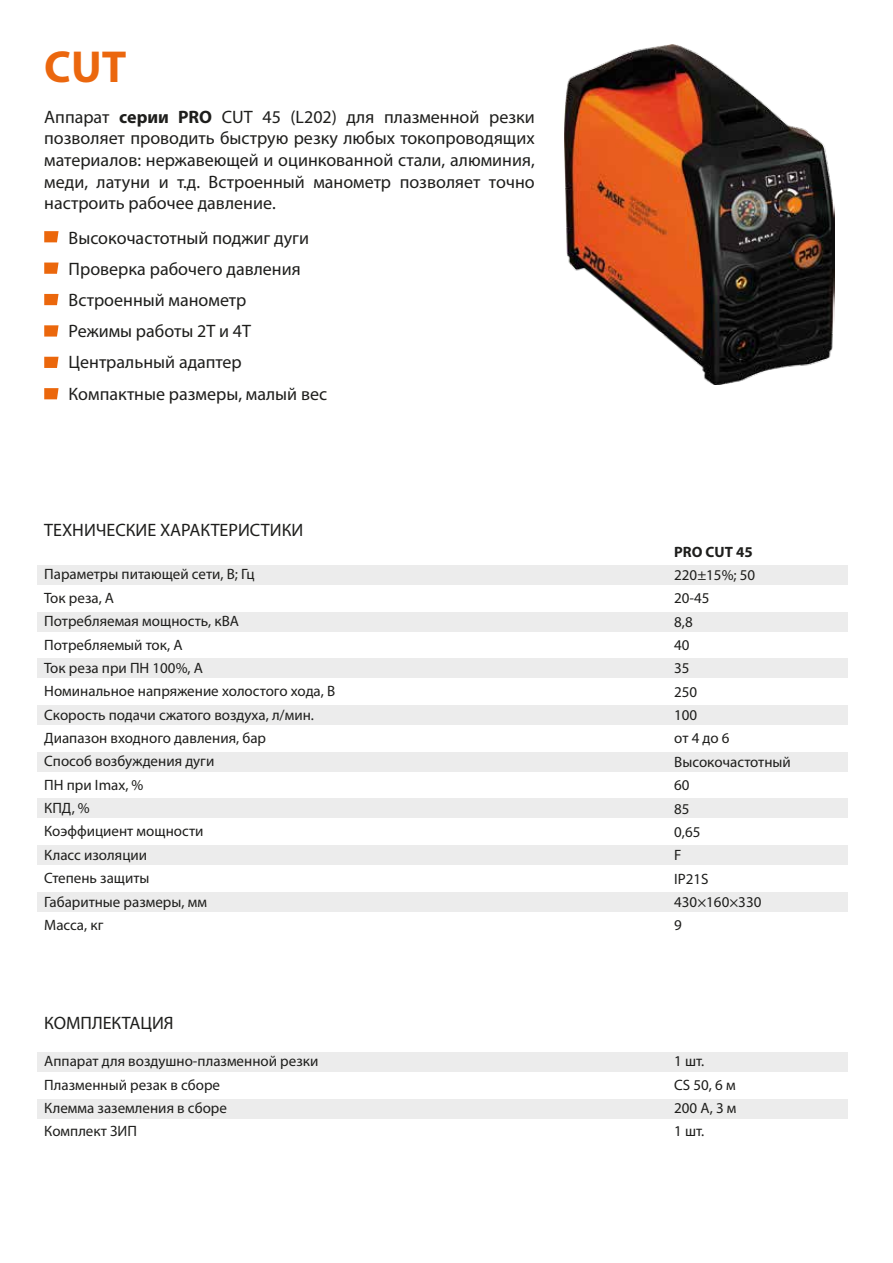
<style>
.page{position:relative;width:893px;height:1263px;background:#fff}
.page>*{position:absolute;margin:0;border:0;box-sizing:border-box;transform-origin:0 0}
.t1{font:700 45px "Myriad Pro";color:#eb670e}
.t2{font:18px/21.6px "Myriad Pro";color:#1e1e1c;text-align:justify}
.t3{font:18px "Myriad Pro";color:#1d1d1b}
.t4{font:15px/23.4px "Myriad Pro";color:#1e1e1c}
.t5{font:700 15px "Myriad Pro";color:#1e1e1c}
.t6{font:15px "Myriad Pro";color:#1d1d1b}
.s1{font-weight:700}
</style>
<div class="page">
<img style="left:565px;top:44px;width:270px;height:340px">
<div style="left:37px;top:565px;width:810px;height:19px;background:#ececec"></div>
<div style="left:37px;top:612px;width:810px;height:19px;background:#ececec"></div>
<div style="left:37px;top:659px;width:810px;height:19px;background:#ececec"></div>
<div style="left:37px;top:705px;width:810px;height:19px;background:#ececec"></div>
<div style="left:37px;top:752px;width:810px;height:19px;background:#ececec"></div>
<div style="left:37px;top:799px;width:810px;height:19px;background:#ececec"></div>
<div style="left:37px;top:845px;width:810px;height:19px;background:#ececec"></div>
<div style="left:37px;top:892px;width:810px;height:19px;background:#ececec"></div>
<svg style="left:44px;top:231px;width:15px;height:11px"></svg>
<svg style="left:44px;top:263px;width:15px;height:11px"></svg>
<svg style="left:44px;top:294px;width:15px;height:11px"></svg>
<svg style="left:44px;top:325px;width:15px;height:12px"></svg>
<svg style="left:44px;top:357px;width:15px;height:11px"></svg>
<svg style="left:44px;top:388px;width:15px;height:11px"></svg>
<div style="left:37px;top:1052px;width:810px;height:19px;background:#ececec"></div>
<div style="left:37px;top:1099px;width:810px;height:19px;background:#ececec"></div>
<h1 class="t1" style="left:44px;top:38px;width:84px">CUT</h1>
<p class="t2" style="left:44px;top:106px;width:492px">Аппарат <span class="s1">серии PRO</span> CUT 45 (L202) для плазменной резки позволяет проводить быструю резку любых токопроводящих материалов: нержавеющей и оцинкованной стали, алюминия, меди, латуни и т.д. Встроенный манометр позволяет точно настроить рабочее давление.</p>
<p class="t3" style="left:69px;top:226px;width:242px">Высокочастотный поджиг дуги</p>
<p class="t2" style="left:69px;top:253px;width:260px;line-height:31.2px;text-align:left">Проверка рабочего давления<br>Встроенный манометр<br>Режимы работы 2T и 4T<br>Центральный адаптер<br>Компактные размеры, малый вес</p>
<p class="t2" style="left:44px;top:518px;width:261px">ТЕХНИЧЕСКИЕ ХАРАКТЕРИСТИКИ</p>
<p class="t4" style="left:44px;top:562px;width:293px">Параметры питающей сети, В; Гц<br>Ток реза, А<br>Потребляемая мощность, кВА<br>Потребляемый ток, А<br>Ток реза при ПН 100%, А<br>Номинальное напряжение холостого хода, В<br>Скорость подачи сжатого воздуха, л/мин.<br>Диапазон входного давления, бар<br>Способ возбуждения дуги<br>ПН при Imax, %<br>КПД, %<br>Коэффициент мощности<br>Класс изоляции<br>Степень защиты<br>Габаритные размеры, мм<br>Масса, кг</p>
<p class="t5" style="left:674px;top:542px;width:80px">PRO CUT 45</p>
<p class="t4" style="left:674px;top:563px;width:118px">220±15%; 50<br>20-45<br>8,8<br>40<br>35<br>250<br>100<br>от 4 до 6<br>Высокочастотный<br>60<br>85<br>0,65<br>F<br>IP21S<br>430×160×330<br>9</p>
<p class="t2" style="left:44px;top:1011px;width:131px">КОМПЛЕКТАЦИЯ</p>
<p class="t4" style="left:44px;top:1049px;width:276px">Аппарат для воздушно-плазменной резки<br>Плазменный резак в сборе<br>Клемма заземления в сборе<br>Комплект ЗИП</p>
<p class="t4" style="left:674px;top:1049px;width:32px">1 шт.</p>
<p class="t6" style="left:674px;top:1075px;width:63px">CS 50, 6 м</p>
<p class="t4" style="left:674px;top:1096px;width:64px">200 А, 3 м<br>1 шт.</p>
</div>
